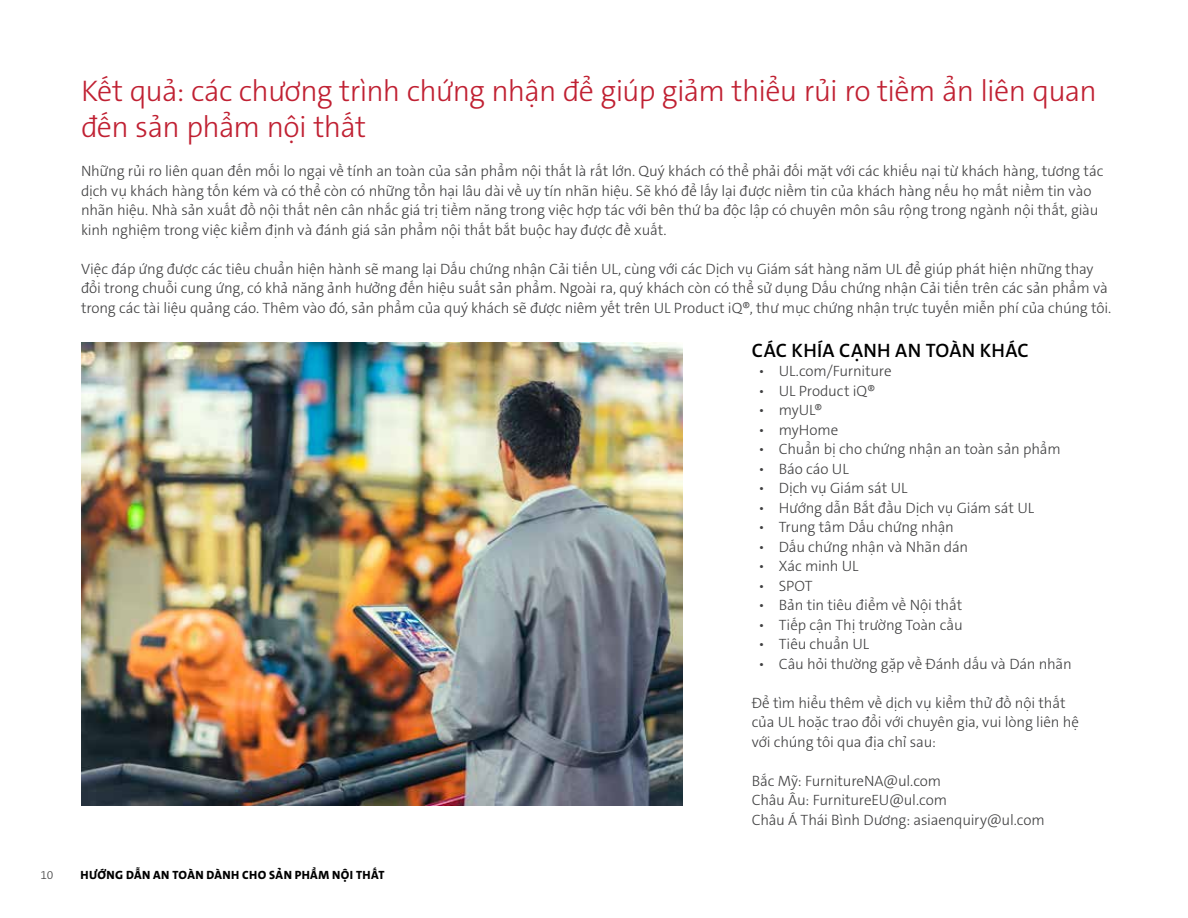
<style>
.page{position:relative;width:1188px;height:918px;background:#fff}
.page>*{position:absolute;margin:0;border:0;box-sizing:border-box;transform-origin:0 0}
.t1{font:300 30px/36px "The Sans C5";letter-spacing:-.025em;color:#c02032}
.t2{font:600 19.5px "The Sans C5";letter-spacing:.015em;color:#000}
.t3{font:300 15px/19.5px "The Sans C5";letter-spacing:-.01em;color:#404041}
.t4{font:800 12px "The Sans C5";letter-spacing:.035em;color:#000}
.t5{font:300 12px "The Sans C5";color:#404041}
</style>
<div class="page">
<img style="left:81px;top:342px;width:601px;height:463px">
<h1 class="t1" style="left:81px;top:73px;width:1017px">Kết quả: các chương trình chứng nhận để giúp giảm thiểu rủi ro tiềm ẩn liên quan đến sản phẩm nội thất</h1>
<p class="t3" style="left:81px;top:161px;width:1024px">Những rủi ro liên quan đến mối lo ngại về tính an toàn của sản phẩm nội thất là rất lớn. Quý khách có thể phải đối mặt với các khiếu nại từ khách hàng, tương tác dịch vụ khách hàng tốn kém và có thể còn có những tổn hại lâu dài về uy tín nhãn hiệu. Sẽ khó để lấy lại được niềm tin của khách hàng nếu họ mất niềm tin vào nhãn hiệu. Nhà sản xuất đồ nội thất nên cân nhắc giá trị tiềm năng trong việc hợp tác với bên thứ ba độc lập có chuyên môn sâu rộng trong ngành nội thất, giàu kinh nghiệm trong việc kiểm định và đánh giá sản phẩm nội thất bắt buộc hay được đề xuất.</p>
<p class="t3" style="left:81px;top:259px;width:1032px">Việc đáp ứng được các tiêu chuẩn hiện hành sẽ mang lại Dấu chứng nhận Cải tiến UL, cùng với các Dịch vụ Giám sát hàng năm UL để giúp phát hiện những thay đổi trong chuỗi cung ứng, có khả năng ảnh hưởng đến hiệu suất sản phẩm. Ngoài ra, quý khách còn có thể sử dụng Dấu chứng nhận Cải tiến trên các sản phẩm và trong các tài liệu quảng cáo. Thêm vào đó, sản phẩm của quý khách sẽ được niêm yết trên UL Product iQ®, thư mục chứng nhận trực tuyến miễn phí của chúng tôi.</p>
<p class="t5" style="left:41px;top:867px;width:15px">10</p>
<p class="t4" style="left:81px;top:867px;width:305px">HƯỚNG DẪN AN TOÀN DÀNH CHO SẢN PHẨM NỘI THẤT</p>
<h2 class="t2" style="left:752px;top:338px;width:278px">CÁC KHÍA CẠNH AN TOÀN KHÁC</h2>
<p class="t3" style="left:759px;top:362px;width:135px">• UL.com/Furniture</p>
<p class="t3" style="left:759px;top:381px;width:119px">• UL Product iQ®</p>
<p class="t3" style="left:759px;top:401px;width:66px">• myUL®</p>
<p class="t3" style="left:759px;top:420px;width:81px">• myHome</p>
<p class="t3" style="left:759px;top:440px;width:304px">• Chuẩn bị cho chứng nhận an toàn sản phẩm</p>
<p class="t3" style="left:759px;top:459px;width:92px">• Báo cáo UL</p>
<p class="t3" style="left:759px;top:479px;width:150px">• Dịch vụ Giám sát UL</p>
<p class="t3" style="left:759px;top:498px;width:277px">• Hướng dẫn Bắt đầu Dịch vụ Giám sát UL</p>
<p class="t3" style="left:759px;top:518px;width:197px">• Trung tâm Dấu chứng nhận</p>
<p class="t3" style="left:759px;top:537px;width:211px">• Dấu chứng nhận và Nhãn dán</p>
<p class="t3" style="left:759px;top:557px;width:102px">• Xác minh UL</p>
<p class="t3" style="left:759px;top:576px;width:55px">• SPOT</p>
<p class="t3" style="left:759px;top:596px;width:205px">• Bản tin tiêu điểm về Nội thất</p>
<p class="t3" style="left:759px;top:615px;width:206px">• Tiếp cận Thị trường Toàn cầu</p>
<p class="t3" style="left:759px;top:635px;width:112px">• Tiêu chuẩn UL</p>
<p class="t3" style="left:759px;top:654px;width:315px">• Câu hỏi thường gặp về Đánh dấu và Dán nhãn</p>
<p class="t3" style="left:752px;top:693px;width:329px">Để tìm hiểu thêm về dịch vụ kiểm thử đồ nội thất của UL hoặc trao đổi với chuyên gia, vui lòng liên hệ với chúng tôi qua địa chỉ sau:</p>
<p class="t3" style="left:752px;top:771px;width:294px">Bắc Mỹ: FurnitureNA@ul.com<br>Châu Âu: FurnitureEU@ul.com<br>Châu Á Thái Bình Dương: asiaenquiry@ul.com</p>
</div>
